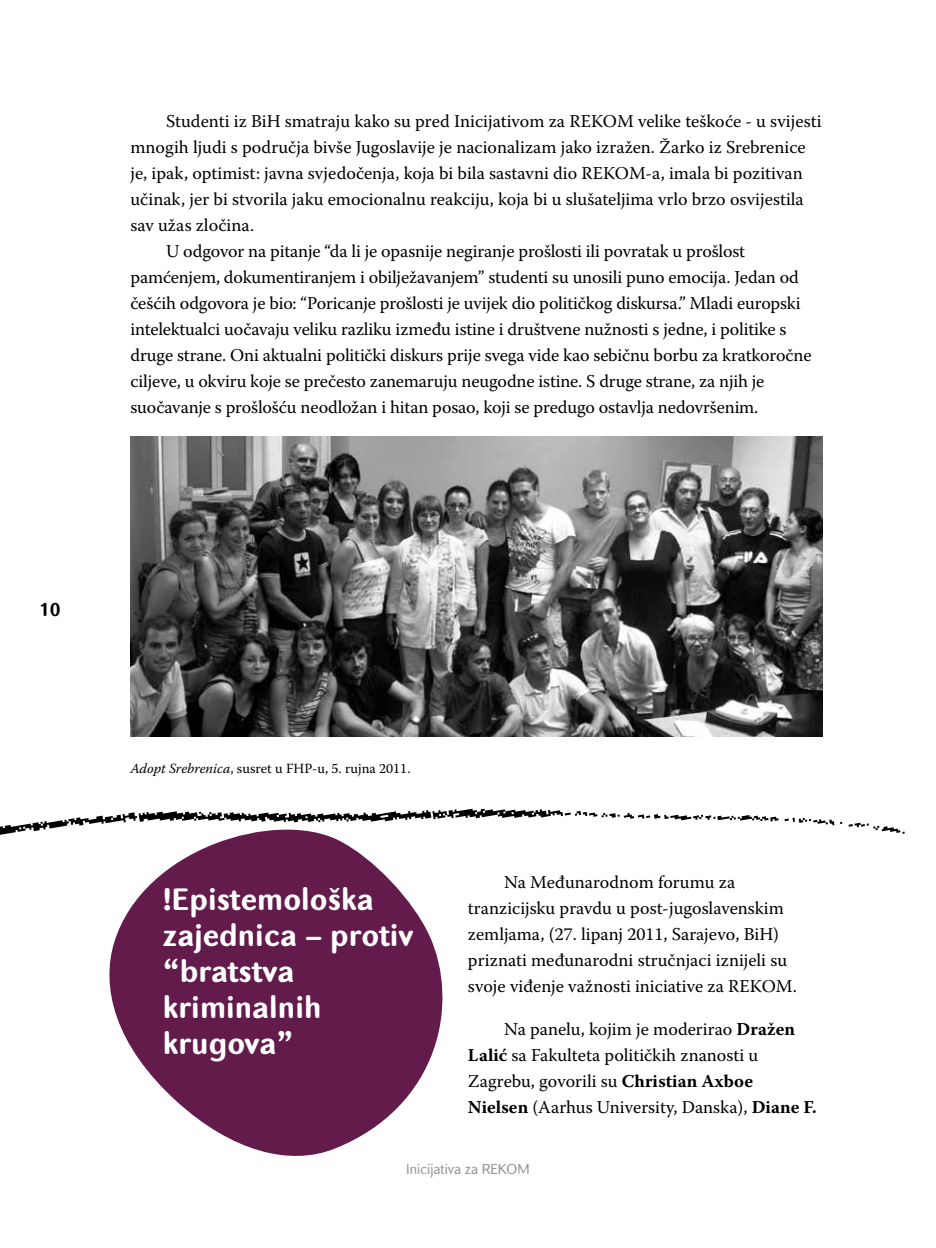
<style>
.page{position:relative;width:936px;height:1248px;background:#fff}
.page>*{position:absolute;margin:0;border:0;box-sizing:border-box;transform-origin:0 0}
.t1{font:700 30px/36px "Batke";color:#fff}
.t2{font:18px/26px "Warnock Pro";color:#000}
.t3{font:700 18px "Batke";color:#000}
.t4{font:14px "Warnock Pro";color:#000}
.t5{font:14px "Batke";color:#939598}
.s1{font-style:italic}
.s2{font-weight:700}
</style>
<div class="page">
<svg style="left:0;top:808px;width:778px;height:27px"></svg>
<svg style="left:784px;top:817px;width:50px;height:8px"></svg>
<svg style="left:848px;top:822px;width:56px;height:11px"></svg>
<img style="left:130px;top:436px;width:692px;height:300px">
<svg style="left:100px;top:808px;width:360px;height:348px;fill:#621b4b"></svg>
<p class="t2" style="left:166px;top:107px;width:656px">Studenti iz BiH smatraju kako su pred Inicijativom za REKOM velike teškoće - u svijesti</p>
<p class="t2" style="left:130px;top:133px;width:676px">mnogih ljudi s područja bivše Jugoslavije je nacionalizam jako izražen. Žarko iz Srebrenice</p>
<p class="t2" style="left:130px;top:159px;width:673px">je, ipak, optimist: javna svjedočenja, koja bi bila sastavni dio REKOM-a, imala bi pozitivan</p>
<p class="t2" style="left:130px;top:185px;width:674px">učinak, jer bi stvorila jaku emocionalnu reakciju, koja bi u slušateljima vrlo brzo osvijestila</p>
<p class="t2" style="left:130px;top:211px;width:125px">sav užas zločina.</p>
<p class="t2" style="left:166px;top:237px;width:580px">U odgovor na pitanje “da li je opasnije negiranje prošlosti ili povratak u prošlost</p>
<p class="t2" style="left:130px;top:263px;width:669px">pamćenjem, dokumentiranjem i obilježavanjem” studenti su unosili puno emocija. Jedan od</p>
<p class="t2" style="left:130px;top:289px;width:671px">češćih odgovora je bio: “Poricanje prošlosti je uvijek dio političkog diskursa.” Mladi europski</p>
<p class="t2" style="left:130px;top:315px;width:657px">intelektualci uočavaju veliku razliku između istine i društvene nužnosti s jedne, i politike s</p>
<p class="t2" style="left:130px;top:341px;width:682px">druge strane. Oni aktualni politički diskurs prije svega vide kao sebičnu borbu za kratkoročne</p>
<p class="t2" style="left:130px;top:367px;width:635px">ciljeve, u okviru koje se prečesto zanemaruju neugodne istine. S druge strane, za njih je</p>
<p class="t2" style="left:130px;top:393px;width:629px">suočavanje s prošlošću neodložan i hitan posao, koji se predugo ostavlja nedovršenim.</p>
<p class="t3" style="left:39px;top:598px;width:23px">10</p>
<p class="t4" style="left:130px;top:760px;width:281px"><span class="s1">Adopt Srebrenica</span>, susret u FHP-u, 5. rujna 2011.</p>
<h1 class="t1" style="left:163px;top:880px;width:252px">!Epistemološka zajednica – protiv “bratstva kriminalnih krugova”</h1>
<p class="t2" style="left:468px;top:868px;width:330px;text-indent:36px">Na Međunarodnom forumu za tranzicijsku pravdu u post-jugoslavenskim zemljama, (27. lipanj 2011, Sarajevo, BiH) priznati međunarodni stručnjaci iznijeli su svoje viđenje važnosti iniciative za REKOM.</p>
<p class="t2" style="left:468px;top:1015px;width:350px;text-indent:36px">Na panelu, kojim je moderirao <span class="s2">Dražen Lalić</span> sa Fakulteta političkih znanosti u Zagrebu, govorili su <span class="s2">Christian Axboe Nielsen</span> (Aarhus University, Danska), <span class="s2">Diane F.</span></p>
<p class="t5" style="left:406px;top:1160px;width:125px">Inicijativa za REKOM</p>
</div>
